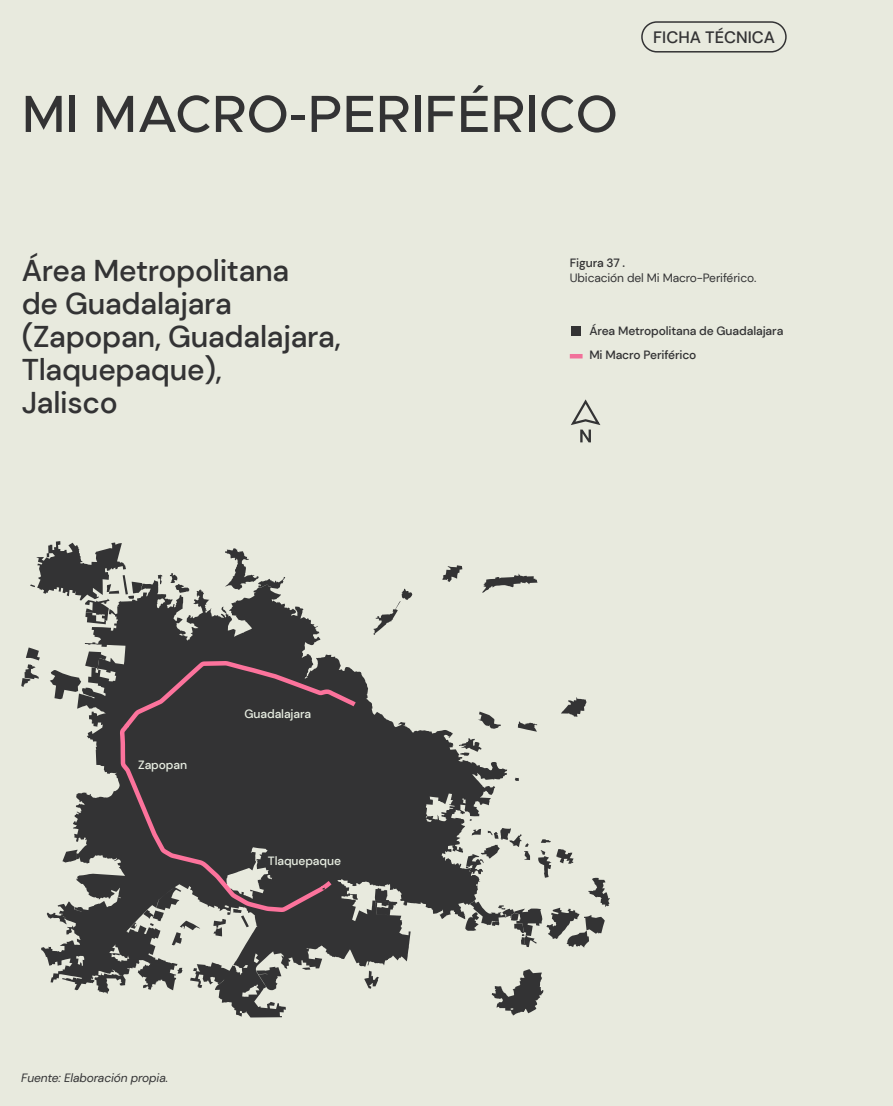
<style>
.page{position:relative;width:893px;height:1106px;background:#e8eade}
.page>*{position:absolute;margin:0;border:0;box-sizing:border-box;transform-origin:0 0}
.t1{font:500 52.5px "Metropolis";color:#333334}
.t2{font:500 30px/33px "DM Sans";letter-spacing:-.01em;color:#333334}
.t3{font:500 16.5px "DM Sans";color:#333334}
.t4{font:500 12px/24px "DM Sans";letter-spacing:-.01em;color:#333334}
.t5{font:12px "DM Sans";letter-spacing:-.01em;color:#333334}
.t6{font:500 12px "DM Sans";letter-spacing:-.01em;color:#e7ede1}
.t7{font:italic 12px "DM Sans";letter-spacing:-.01em;color:#333334}
</style>
<div class="page">
<div style="left:641px;top:21px;width:146px;height:32px;border:2px solid #333334;border-radius:15px"></div>
<svg style="left:442px;top:565px;width:20px;height:15px"></svg>
<svg style="left:486px;top:573px;width:51px;height:15px"></svg>
<svg style="left:507px;top:969px;width:36px;height:46px"></svg>
<svg style="left:515px;top:777px;width:4px;height:4px"></svg>
<svg style="left:21px;top:647px;width:19px;height:39px"></svg>
<svg style="left:225px;top:548px;width:24px;height:11px"></svg>
<svg style="left:30px;top:541px;width:92px;height:49px"></svg>
<svg style="left:41px;top:580px;width:466px;height:437px"></svg>
<svg style="left:478px;top:711px;width:23px;height:17px"></svg>
<svg style="left:518px;top:721px;width:19px;height:10px"></svg>
<svg style="left:561px;top:697px;width:25px;height:20px"></svg>
<svg style="left:452px;top:828px;width:158px;height:119px"></svg>
<svg style="left:116px;top:559px;width:243px;height:355px"></svg>
<div style="left:571px;top:327px;width:9px;height:9px;background:#333334"></div>
<hr style="left:570px;top:354px;width:13px;height:4px;background:#f1719a">
<svg style="left:571px;top:399px;width:30px;height:43px"></svg>
<h1 class="t1" style="left:22px;top:81px;width:598px">MI MACRO-PERIFÉRICO</h1>
<p class="t3" style="left:653px;top:27px;width:123px">FICHA TÉCNICA</p>
<p class="t2" style="left:22px;top:253px;width:321px">Área Metropolitana<br>de Guadalajara (Zapopan, Guadalajara,<br>Tlaquepaque),<br>Jalisco</p>
<p class="t4" style="left:570px;top:251px;width:57px">Figura 37 .</p>
<p class="t5" style="left:570px;top:270px;width:188px">Ubicación del Mi Macro-Periférico.</p>
<p class="t4" style="left:589px;top:319px;width:195px">Área Metropolitana de Guadalajara<br>Mi Macro Periférico</p>
<p class="t6" style="left:138px;top:757px;width:50px">Zapopan</p>
<p class="t6" style="left:244px;top:706px;width:68px">Guadalajara</p>
<p class="t6" style="left:268px;top:853px;width:75px">Tlaquepaque</p>
<p class="t7" style="left:21px;top:1070px;width:148px">Fuente: Elaboración propia.</p>
</div>
